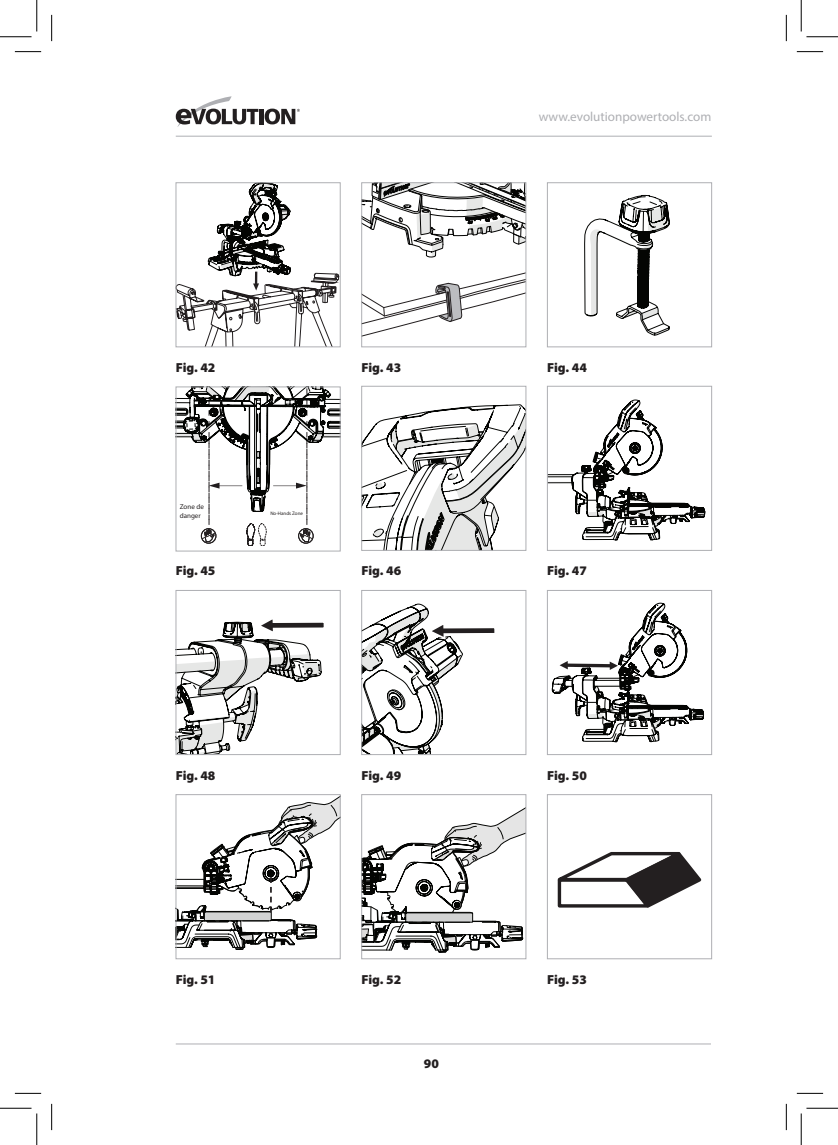
<style>
.page{position:relative;width:838px;height:1145px;background:#fff}
.page>*{position:absolute;margin:0;border:0;box-sizing:border-box;transform-origin:0 0}
.t1{font:900 13.12px "Myriad Pro";color:#231f20}
.t2{font:13.12px "Myriad Pro";color:#aeafb3}
.t3{font:7px/9.5px "Myriad Pro";color:#231f20}
.t4{font:4.9px "Myriad Pro";color:#211d1e}
</style>
<div class="page">
<svg style="left:361px;top:386px;width:165px;height:165px"></svg>
<svg style="left:361px;top:182px;width:166px;height:165px"></svg>
<svg style="left:547px;top:135px;width:165px;height:212px"></svg>
<svg style="left:361px;top:794px;width:154px;height:165px"></svg>
<svg style="left:175px;top:794px;width:165px;height:165px"></svg>
<svg style="left:361px;top:590px;width:154px;height:165px"></svg>
<svg style="left:175px;top:590px;width:165px;height:165px"></svg>
<svg style="left:175px;top:182px;width:165px;height:165px"></svg>
<svg style="left:621px;top:301px;width:92px;height:425px"></svg>
<svg style="left:515px;top:409px;width:125px;height:551px"></svg>
<svg style="left:547px;top:386px;width:165px;height:369px"></svg>
<svg style="left:545px;top:794px;width:167px;height:165px"></svg>
<svg style="left:175px;top:386px;width:165px;height:166px"></svg>
<svg style="left:176px;top:96px;width:82px;height:31px"></svg>
<hr style="left:259px;top:109px;width:4px;height:15px;background:#231f20">
<svg style="left:264px;top:109px;width:36px;height:15px"></svg>
<hr style="left:176px;top:136px;width:535px;height:1px;background:#aeafb3">
<hr style="left:176px;top:1044px;width:535px;height:1px;background:#aeafb3">
<svg style="left:15px;top:51px;width:26px;height:1px"></svg>
<svg style="left:796px;top:51px;width:27px;height:1px"></svg>
<svg style="left:15px;top:1093px;width:26px;height:1px"></svg>
<svg style="left:796px;top:1093px;width:27px;height:1px"></svg>
<svg style="left:51px;top:15px;width:1px;height:26px"></svg>
<svg style="left:51px;top:1104px;width:1px;height:26px"></svg>
<svg style="left:786px;top:15px;width:1px;height:26px"></svg>
<svg style="left:786px;top:1104px;width:1px;height:26px"></svg>
<hr style="left:0;top:36px;width:32px;height:1px;background:#000">
<hr style="left:806px;top:36px;width:31px;height:1px;background:#000">
<hr style="left:0;top:1108px;width:32px;height:1px;background:#000">
<hr style="left:806px;top:1108px;width:31px;height:1px;background:#000">
<hr style="left:36px;top:0;width:1px;height:31px;background:#000">
<hr style="left:36px;top:1113px;width:1px;height:32px;background:#000">
<hr style="left:800px;top:0;width:1px;height:31px;background:#000">
<hr style="left:800px;top:1113px;width:1px;height:32px;background:#000">
<p class="t2" style="left:538px;top:109px;width:174px">www.evolutionpowertools.com</p>
<p class="t1" style="left:176px;top:359px;width:41px">Fig. 42</p>
<p class="t3" style="left:180px;top:501px;width:26px">Zone de danger</p>
<p class="t1" style="left:176px;top:562px;width:41px">Fig. 45</p>
<p class="t4" style="left:270px;top:510px;width:34px">No-Hands Zone</p>
<p class="t1" style="left:361px;top:359px;width:41px">Fig. 43</p>
<p class="t1" style="left:547px;top:359px;width:41px">Fig. 44</p>
<p class="t1" style="left:361px;top:562px;width:41px">Fig. 46</p>
<p class="t1" style="left:547px;top:562px;width:41px">Fig. 47</p>
<p class="t1" style="left:176px;top:766px;width:41px">Fig. 48</p>
<p class="t1" style="left:361px;top:766px;width:41px">Fig. 49</p>
<p class="t1" style="left:176px;top:971px;width:41px">Fig. 51</p>
<p class="t1" style="left:361px;top:971px;width:41px">Fig. 52</p>
<p class="t1" style="left:424px;top:1055px;width:17px">90</p>
<p class="t1" style="left:547px;top:766px;width:41px">Fig. 50</p>
<p class="t1" style="left:547px;top:971px;width:41px">Fig. 53</p>
</div>
